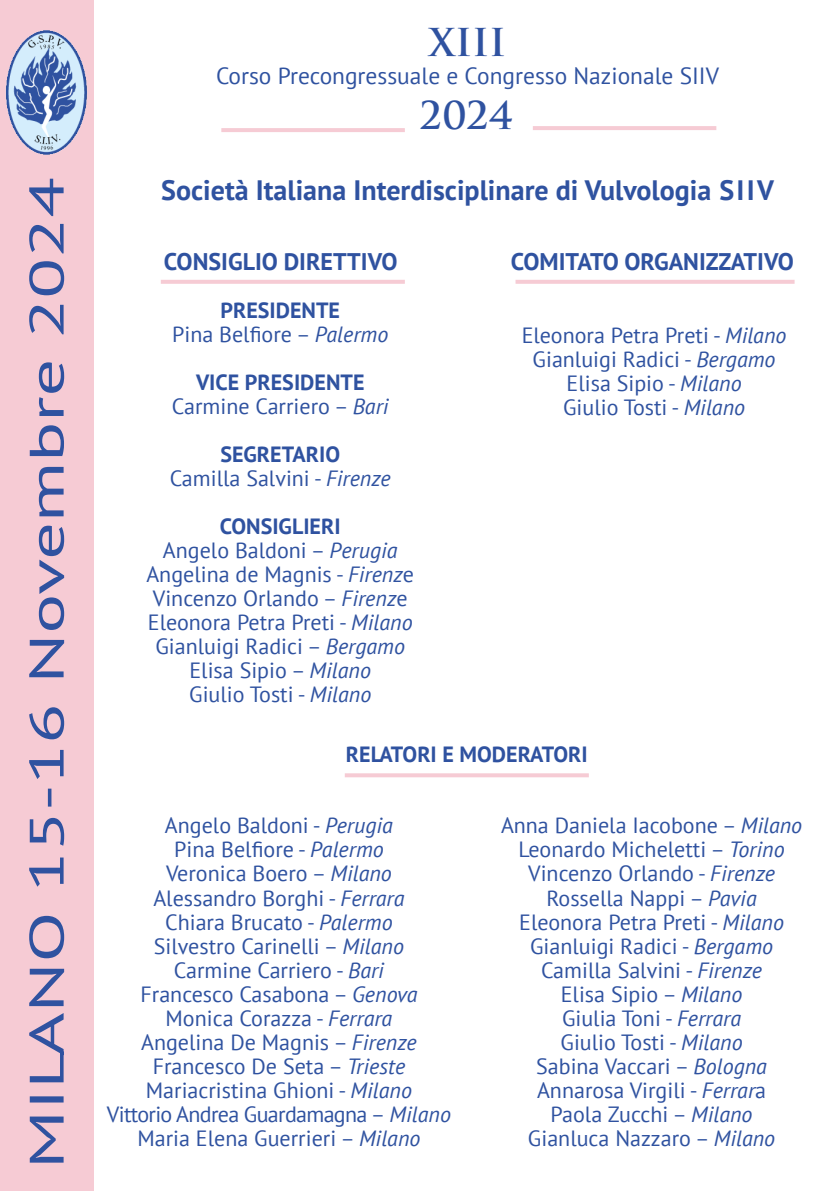
<style>
.page{position:relative;width:840px;height:1191px;background:#fff}
.page>*{position:absolute;margin:0;border:0;box-sizing:border-box;transform-origin:0 0}
.t1{font:700 37.4px "Trajan";color:#2f52a0}
.t2{font:700 28px "PT Sans";color:#2f52a0}
.t3{font:700 24px "PT Sans";color:#2f52a0}
.t4{font:23.4px "PT Sans";color:#2f52a0}
.t5{font:22px "PT Sans";color:#2f52a0}
.t6{font:700 22px "PT Sans";color:#2f52a0}
.t7{font:22px "PT Sans";letter-spacing:-.03em;color:#2f52a0}
.s1{font-style:italic}
</style>
<div class="page">
<div style="left:0;top:0;width:93px;height:1191px;background:#f6cbd4"></div>
<img style="left:6px;top:30px;width:81px;height:125px">
<hr style="left:532px;top:126px;width:184px;height:4px;background:#f6cbd4">
<hr style="left:221px;top:128px;width:183px;height:4px;background:#f6cbd4">
<svg style="left:29px;top:179px;width:35px;height:983px"></svg>
<svg style="left:344px;top:773px;width:244px;height:4px"></svg>
<hr style="left:161px;top:280px;width:243px;height:4px;background:#f6cbd4">
<hr style="left:515px;top:280px;width:279px;height:4px;background:#f6cbd4">
<p class="t1" style="left:428px;top:19px;width:79px">XIII</p>
<p class="t4" style="left:216px;top:61px;width:504px">Corso Precongressuale e Congresso Nazionale SIIV</p>
<p class="t1" style="left:420px;top:92px;width:95px">2024</p>
<p class="t2" style="left:161px;top:171px;width:614px">Società Italiana Interdisciplinare di Vulvologia SIIV</p>
<p class="t3" style="left:164px;top:246px;width:235px">CONSIGLIO DIRETTIVO</p>
<p class="t3" style="left:510px;top:246px;width:284px">COMITATO ORGANIZZATIVO</p>
<p class="t6" style="left:220px;top:296px;width:121px">PRESIDENTE</p>
<p class="t5" style="left:172px;top:320px;width:218px">Pina Belfiore – <span class="s1">Palermo</span></p>
<p class="t6" style="left:196px;top:368px;width:170px">VICE PRESIDENTE</p>
<p class="t5" style="left:172px;top:392px;width:218px">Carmine Carriero – <span class="s1">Bari</span></p>
<p class="t6" style="left:220px;top:440px;width:121px">SEGRETARIO</p>
<p class="t5" style="left:170px;top:464px;width:222px">Camilla Salvini - <span class="s1">Firenze</span></p>
<p class="t6" style="left:220px;top:512px;width:122px">CONSIGLIERI</p>
<p class="t5" style="left:163px;top:536px;width:236px">Angelo Baldoni – <span class="s1">Perugia</span></p>
<p class="t5" style="left:146px;top:560px;width:269px">Angelina de Magnis - <span class="s1">Firenz</span>e</p>
<p class="t5" style="left:153px;top:584px;width:256px">Vincenzo Orlando – <span class="s1">Firenz</span>e</p>
<p class="t5" style="left:148px;top:608px;width:266px">Eleonora Petra Preti - <span class="s1">Milano</span></p>
<p class="t5" style="left:155px;top:632px;width:251px">Gianluigi Radici – <span class="s1">Bergamo</span></p>
<p class="t5" style="left:189px;top:656px;width:183px">Elisa Sipio – <span class="s1">Milano</span></p>
<p class="t5" style="left:189px;top:680px;width:183px">Giulio Tosti - <span class="s1">Milano</span></p>
<p class="t5" style="left:521px;top:321px;width:266px">Eleonora Petra Preti - <span class="s1">Milano</span></p>
<p class="t5" style="left:532px;top:345px;width:244px">Gianluigi Radici - <span class="s1">Bergamo</span></p>
<p class="t5" style="left:566px;top:369px;width:176px">Elisa Sipio - <span class="s1">Milano</span></p>
<p class="t5" style="left:562px;top:393px;width:183px">Giulio Tosti - <span class="s1">Milano</span></p>
<p class="t6" style="left:346px;top:739px;width:243px">RELATORI E MODERATORI</p>
<p class="t5" style="left:165px;top:811px;width:229px">Angelo Baldoni - <span class="s1">Perugia</span></p>
<p class="t5" style="left:174px;top:835px;width:211px">Pina Belfiore - <span class="s1">Palermo</span></p>
<p class="t5" style="left:166px;top:859px;width:227px">Veronica Boero – <span class="s1">Milano</span></p>
<p class="t5" style="left:153px;top:883px;width:252px">Alessandro Borghi - <span class="s1">Ferrara</span></p>
<p class="t5" style="left:165px;top:907px;width:229px">Chiara Brucato - <span class="s1">Palermo</span></p>
<p class="t5" style="left:154px;top:931px;width:251px">Silvestro Carinelli – <span class="s1">Milano</span></p>
<p class="t5" style="left:174px;top:955px;width:211px">Carmine Carriero - <span class="s1">Bari</span></p>
<p class="t5" style="left:140px;top:979px;width:278px">Francesco Casabona – <span class="s1">Genova</span></p>
<p class="t5" style="left:165px;top:1003px;width:228px">Monica Corazza - <span class="s1">Ferrara</span></p>
<p class="t5" style="left:141px;top:1027px;width:277px">Angelina De Magnis – <span class="s1">Firenze</span></p>
<p class="t5" style="left:153px;top:1051px;width:254px">Francesco De Seta – <span class="s1">Trieste</span></p>
<p class="t5" style="left:146px;top:1075px;width:267px">Mariacristina Ghioni - <span class="s1">Milano</span></p>
<p class="t7" style="left:107px;top:1099px;width:345px">Vittorio Andrea Guardamagna – <span class="s1">Milano</span></p>
<p class="t5" style="left:137px;top:1123px;width:284px">Maria Elena Guerrieri – <span class="s1">Milano</span></p>
<p class="t5" style="left:500px;top:811px;width:302px">Anna Daniela Iacobone – <span class="s1">Milano</span></p>
<p class="t5" style="left:518px;top:835px;width:267px">Leonardo Micheletti – <span class="s1">Torino</span></p>
<p class="t5" style="left:528px;top:859px;width:248px">Vincenzo Orlando - <span class="s1">Firenze</span></p>
<p class="t5" style="left:546px;top:883px;width:211px">Rossella Nappi – <span class="s1">Pavia</span></p>
<p class="t5" style="left:519px;top:907px;width:266px">Eleonora Petra Preti - <span class="s1">Milano</span></p>
<p class="t5" style="left:530px;top:931px;width:244px">Gianluigi Radici - <span class="s1">Bergamo</span></p>
<p class="t5" style="left:541px;top:955px;width:222px">Camilla Salvini - <span class="s1">Firenze</span></p>
<p class="t5" style="left:560px;top:979px;width:183px">Elisa Sipio – <span class="s1">Milano</span></p>
<p class="t5" style="left:561px;top:1003px;width:180px">Giulia Toni - <span class="s1">Ferrara</span></p>
<p class="t5" style="left:560px;top:1027px;width:183px">Giulio Tosti - <span class="s1">Milano</span></p>
<p class="t5" style="left:536px;top:1051px;width:232px">Sabina Vaccari – <span class="s1">Bologna</span></p>
<p class="t5" style="left:537px;top:1075px;width:230px">Annarosa Virgili - <span class="s1">Ferrar</span>a</p>
<p class="t5" style="left:550px;top:1099px;width:203px">Paola Zucchi – <span class="s1">Milano</span></p>
<p class="t5" style="left:527px;top:1123px;width:248px">Gianluca Nazzaro – <span class="s1">Milano</span></p>
</div>
